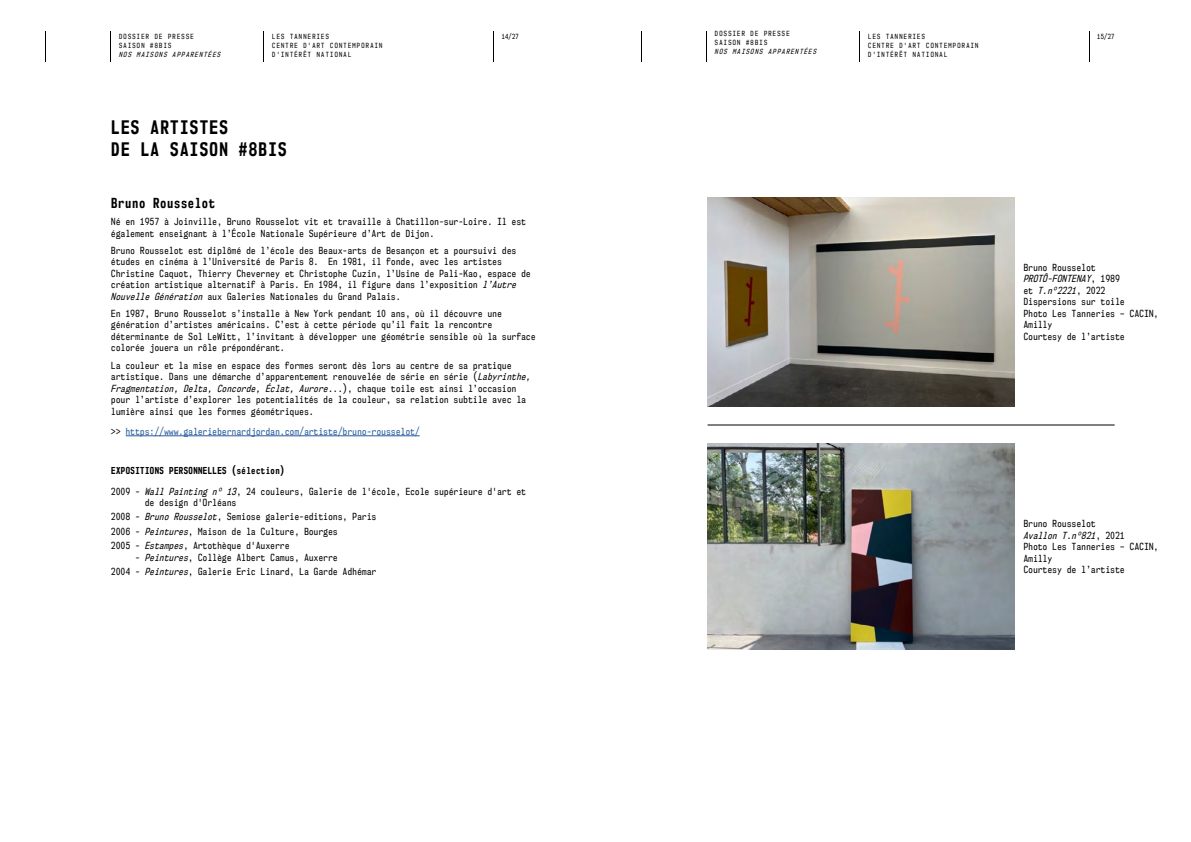
<style>
.page{position:relative;width:1191px;height:842px;background:#fff}
.page>*{position:absolute;margin:0;border:0;box-sizing:border-box;transform-origin:0 0}
.t1{font:700 17.5px/22px "NK57 Monospace Cd Rg";letter-spacing:.075em;color:#000}
.t2{font:700 13px "NK57 Monospace Cd Rg";letter-spacing:.05em;color:#000}
.t3{font:9px/11.5px "NK57 Monospace Cd Rg";letter-spacing:.05em;color:#000}
.t4{font:9px "NK57 Monospace Cd Rg";letter-spacing:.05em;color:#275b9b}
.t5{font:700 9px "NK57 Monospace Cd Rg";letter-spacing:.05em;color:#000}
.t6{font:6.5px/9px "NK57 Monospace Cd Rg";letter-spacing:.2em;color:#000}
.t7{font:italic 6.5px "NK57 Monospace Cd Rg";letter-spacing:.2em;color:#000}
.s1{font-style:italic}
.s2{color:#000}
</style>
<div class="page">
<hr style="left:110px;top:31px;width:1px;height:30px;background:#000">
<hr style="left:263px;top:31px;width:1px;height:30px;background:#000">
<hr style="left:45px;top:31px;width:1px;height:30px;background:#000">
<hr style="left:493px;top:31px;width:1px;height:30px;background:#000">
<hr style="left:706px;top:31px;width:1px;height:30px;background:#000">
<hr style="left:859px;top:31px;width:1px;height:30px;background:#000">
<hr style="left:641px;top:31px;width:1px;height:30px;background:#000">
<hr style="left:1089px;top:31px;width:1px;height:30px;background:#000">
<hr style="left:126px;top:436px;width:294px;height:1px;background:#275b9b">
<hr style="left:707px;top:425px;width:407px;height:1px;background:#000">
<img style="left:707px;top:198px;width:307px;height:208px">
<img style="left:707px;top:444px;width:307px;height:206px">
<p class="t6" style="left:119px;top:32px;width:76px">DOSSIER DE PRESSE<br>SAISON #8BIS</p>
<p class="t7" style="left:119px;top:51px;width:103px">NOS MAISONS APPARENTÉES</p>
<p class="t6" style="left:715px;top:29px;width:76px">DOSSIER DE PRESSE<br>SAISON #8BIS</p>
<p class="t7" style="left:715px;top:48px;width:103px">NOS MAISONS APPARENTÉES</p>
<p class="t6" style="left:501px;top:32px;width:19px">14/27</p>
<p class="t6" style="left:1097px;top:32px;width:19px">15/27</p>
<p class="t6" style="left:272px;top:32px;width:112px">LES TANNERIES<br>CENTRE D'ART CONTEMPORAIN<br>D'INTÉRÊT NATIONAL</p>
<p class="t6" style="left:868px;top:32px;width:112px">LES TANNERIES<br>CENTRE D'ART CONTEMPORAIN<br>D'INTÉRÊT NATIONAL</p>
<h1 class="t1" style="left:111px;top:116px;width:177px">LES ARTISTES<br>DE LA SAISON #8BIS</h1>
<h2 class="t2" style="left:111px;top:195px;width:105px">Bruno Rousselot</h2>
<p class="t3" style="left:111px;top:216px;width:416px">Né en 1957 à Joinville, Bruno Rousselot vit et travaille à Chatillon-sur-Loire. Il est également enseignant à l’École Nationale Supérieure d’Art de Dijon.</p>
<p class="t3" style="left:111px;top:245px;width:421px">Bruno Rousselot est diplômé de l’école des Beaux-arts de Besançon et a poursuivi des études en cinéma à l’Université de Paris 8. En 1981, il fonde, avec les artistes Christine Caquot, Thierry Cheverney et Christophe Cuzin, l’Usine de Pali-Kao, espace de création artistique alternatif à Paris. En 1984, il figure dans l’exposition <span class="s1">l’Autre Nouvelle Génération</span> aux Galeries Nationales du Grand Palais.</p>
<p class="t3" style="left:111px;top:308px;width:426px">En 1987, Bruno Rousselot s’installe à New York pendant 10 ans, où il découvre une génération d’artistes américains. C’est à cette période qu’il fait la rencontre déterminante de Sol LeWitt, l’invitant à développer une géométrie sensible où la surface colorée jouera un rôle prépondérant.</p>
<p class="t3" style="left:111px;top:359px;width:421px">La couleur et la mise en espace des formes seront dès lors au centre de sa pratique artistique. Dans une démarche d’apparentement renouvelée de série en série (<span class="s1">Labyrinthe, Fragmentation, Delta, Concorde, Éclat, Aurore</span>...), chaque toile est ainsi l’occasion pour l’artiste d’explorer les potentialités de la couleur, sa relation subtile avec la lumière ainsi que les formes géométriques.</p>
<p class="t4" style="left:111px;top:426px;width:310px"><span class="s2">&gt;&gt;</span> https://www.galeriebernardjordan.com/artiste/bruno-rousselot/</p>
<p class="t5" style="left:111px;top:466px;width:175px">EXPOSITIONS PERSONNELLES (sélection)</p>
<p class="t3" style="left:145px;top:485px;width:382px;text-indent:-34px">2009 - <span class="s1">Wall Painting n° 13</span>, 24 couleurs, Galerie de l'école, Ecole supérieure d'art et de design d'Orléans</p>
<p class="t3" style="left:111px;top:510px;width:266px;line-height:14.3px">2008 - <span class="s1">Bruno Rousselot</span>, Semiose galerie-editions, Paris<br>2006 - <span class="s1">Peintures</span>, Maison de la Culture, Bourges<br>2005 - <span class="s1">Estampes</span>, Artothèque d'Auxerre</p>
<p class="t3" style="left:111px;top:550px;width:266px;line-height:14.3px;text-indent:24px">- <span class="s1">Peintures</span>, Collège Albert Camus, Auxerre<br>2004 - <span class="s1">Peintures</span>, Galerie Eric Linard, La Garde Adhémar</p>
<p class="t3" style="left:1023px;top:262px;width:136px">Bruno Rousselot<br><span class="s1">PROTÔ-FONTENAY</span>, 1989<br>et <span class="s1">T.n°2221</span>, 2022<br>Dispersions sur toile<br>Photo Les Tanneries – CACIN,<br>Amilly<br>Courtesy de l’artiste</p>
<p class="t3" style="left:1023px;top:518px;width:136px">Bruno Rousselot<br><span class="s1">Avallon T.n°821</span>, 2021<br>Photo Les Tanneries – CACIN,<br>Amilly<br>Courtesy de l’artiste</p>
</div>
